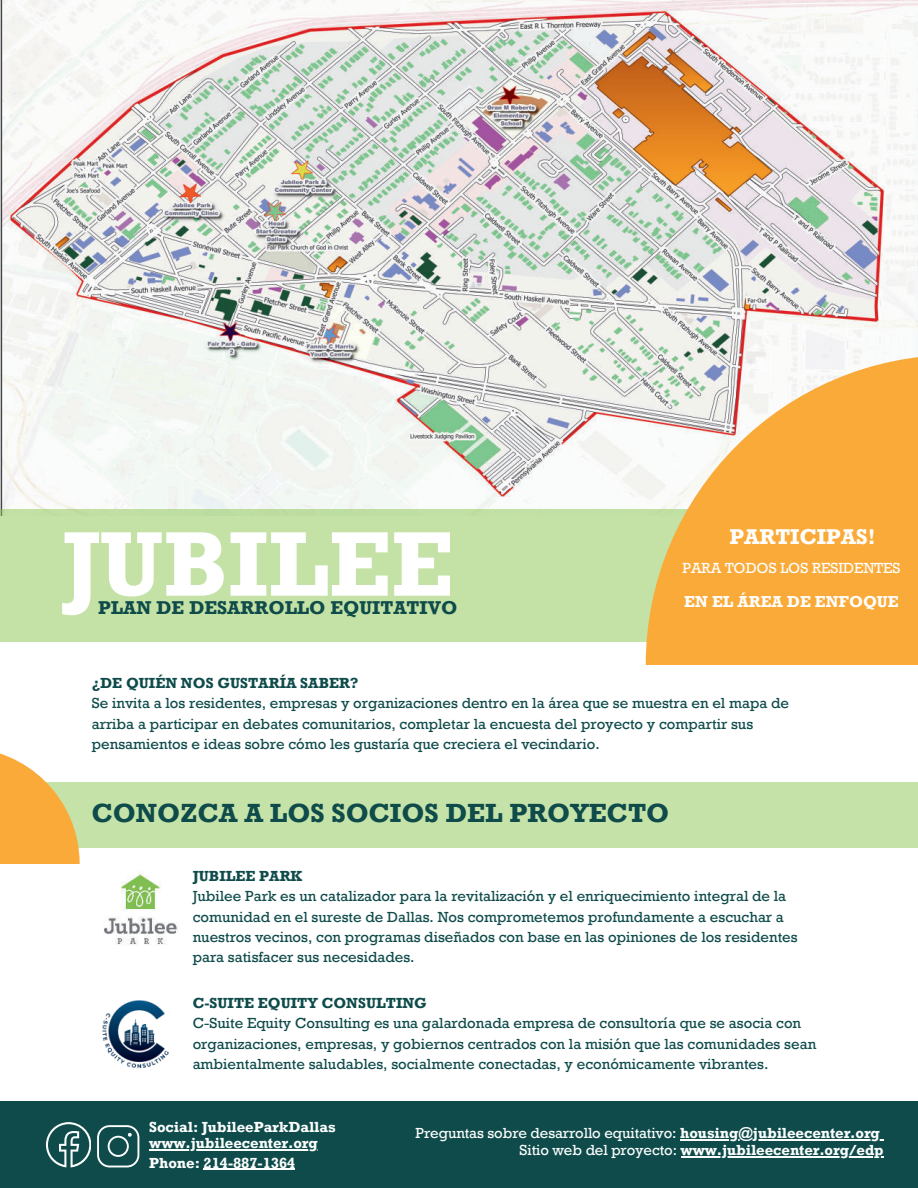
<style>
.page{position:relative;width:918px;height:1188px;background:#fff}
.page>*{position:absolute;margin:0;border:0;box-sizing:border-box;transform-origin:0 0}
.t1{font:700 93.45px "Rockwell Std";color:#fff}
.t2{font:700 27px "Rockwell Std";color:#0e4b4a}
.t3{font:700 22.05px "Rockwell Std";color:#fff}
.t4{font:22.05px "Gotham";color:#fff}
.t5{font:700 19.05px "Rockwell Std";color:#0e4b4a}
.t6{font:700 16.35px "Rockwell Std";color:#fff}
.t7{font:15px/20.2px "Rockwell Std";color:#0e4b4a}
.t8{font:15px/17px "Rockwell Std";letter-spacing:-.005em;color:#fcfdfd;text-align:right}
.t9{font:700 15px "Rockwell Std";letter-spacing:-.005em;color:#fcfdfd}
.t10{font:700 15px "Rockwell Std";color:#0e4b4a}
.t11{font:15px "Rockwell Std";color:#fff}
.s1{font-weight:700}
</style>
<div class="page">
<img style="left:0;top:0;width:918px;height:509px">
<div style="left:0;top:509px;width:918px;height:132px;background:#c4e2a6"></div>
<svg style="left:646px;top:355px;width:272px;height:310px;fill:#faaa38"></svg>
<div style="left:32px;top:782px;width:886px;height:65px;background:#c5e3a8"></div>
<img style="left:89px;top:982px;width:100px;height:99px;border-radius:50%">
<img style="left:95px;top:864px;width:90px;height:90px;border-radius:50%">
<svg style="left:0;top:753px;width:80px;height:111px"></svg>
<div style="left:0;top:1101px;width:918px;height:87px;background:#0e4b4a"></div>
<hr style="left:680px;top:1139px;width:200px;height:1px;background:#fcfdfd">
<hr style="left:681px;top:1156px;width:203px;height:1px;background:#fcfdfd">
<svg style="left:46px;top:1122px;width:45px;height:45px"></svg>
<svg style="left:97px;top:1125px;width:42px;height:42px"></svg>
<hr style="left:149px;top:1149px;width:169px;height:1px;background:#fcfdfd">
<hr style="left:204px;top:1169px;width:91px;height:1px;background:#fcfdfd">
<h1 class="t1" style="left:62px;top:509px;width:393px">JUBILEE</h1>
<p class="t5" style="left:98px;top:596px;width:361px">PLAN DE DESARROLLO EQUITATIVO</p>
<h3 class="t3" style="left:729px;top:523px;width:148px">PARTICIPAS!</h3>
<p class="t11" style="left:683px;top:560px;width:220px">PARA TODOS LOS RESIDENTES</p>
<h3 class="t4" style="left:723px;top:584px;width:94px">LLEGAR</h3>
<p class="t6" style="left:684px;top:592px;width:216px">EN EL ÁREA DE ENFOQUE</p>
<p class="t10" style="left:92px;top:674px;width:268px">¿DE QUIÉN NOS GUSTARÍA SABER?</p>
<p class="t7" style="left:92px;top:693px;width:699px">Se invita a los residentes, empresas y organizaciones dentro en la área que se muestra en el mapa de arriba a participar en debates comunitarios, completar la encuesta del proyecto y compartir sus pensamientos e ideas sobre cómo les gustaría que creciera el vecindario.</p>
<h2 class="t2" style="left:92px;top:797px;width:579px">CONOZCA A LOS SOCIOS DEL PROYECTO</h2>
<p class="t10" style="left:193px;top:867px;width:111px">JUBILEE PARK</p>
<p class="t7" style="left:193px;top:886px;width:607px">Jubilee Park es un catalizador para la revitalización y el enriquecimiento integral de la comunidad en el sureste de Dallas. Nos comprometemos profundamente a escuchar a nuestros vecinos, con programas diseñados con base en las opiniones de los residentes para satisfacer sus necesidades.</p>
<p class="t10" style="left:193px;top:994px;width:236px">C-SUITE EQUITY CONSULTING</p>
<p class="t7" style="left:193px;top:1013px;width:625px">C-Suite Equity Consulting es una galardonada empresa de consultoría que se asocia con organizaciones, empresas, y gobiernos centrados con la misión que las comunidades sean ambientalmente saludables, socialmente conectadas, y económicamente vibrantes.</p>
<p class="t9" style="left:149px;top:1118px;width:188px">Social: JubileeParkDallas</p>
<p class="t9" style="left:149px;top:1154px;width:148px">Phone: 214-887-1364</p>
<p class="t9" style="left:149px;top:1134px;width:170px">www.jubileecenter.org</p>
<p class="t8" style="left:416px;top:1124px;width:470px">Preguntas sobre desarrollo equitativo: <span class="s1">housing@jubileecenter.org<br></span>Sitio web del proyecto: <span class="s1">www.jubileecenter.org/edp</span></p>
</div>
